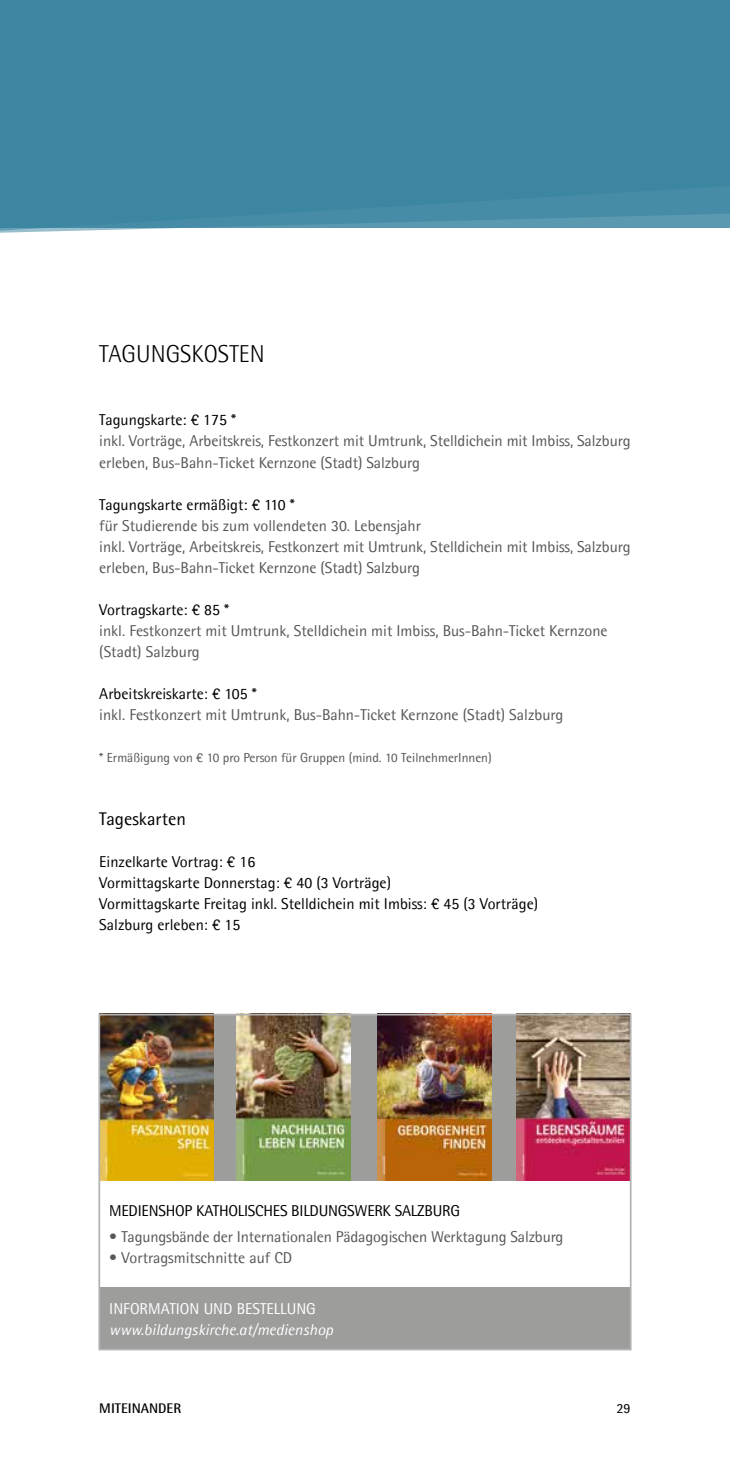
<style>
.page{position:relative;width:730px;height:1474px;background:#fff}
.page>*{position:absolute;margin:0;border:0;box-sizing:border-box;transform-origin:0 0}
.t1{font:300 24.5px "Agfa Rotis Semisans";color:#000}
.t2{font:18.38px "Agfa Rotis Semisans";color:#000}
.t3{font:15.75px/21px "Agfa Rotis Semisans";letter-spacing:-.005em;color:#575756}
.t4{font:15.75px/21px "Agfa Rotis Semisans";color:#000}
.t5{font:italic 15.75px "Agfa Rotis Semisans";color:#fff}
.t6{font:15.75px "Agfa Rotis Semisans";color:#fff}
.t7{font:700 14px "Agfa Rotis Semisans";color:#000}
.t8{font:14px "Agfa Rotis Semisans";color:#000}
.t9{font:13.12px "Agfa Rotis Semisans";color:#575756}
</style>
<div class="page">
<svg style="left:0;top:0;width:729px;height:233px;fill:#3d86a1"></svg>
<div style="left:99px;top:1286px;width:531px;height:63px;background:#9d9d9c"></div>
<div style="left:99px;top:1014px;width:531px;height:166px;background:#9d9d9c"></div>
<img style="left:101px;top:1016px;width:112px;height:164px">
<img style="left:377px;top:1016px;width:114px;height:164px">
<img style="left:236px;top:1016px;width:114px;height:164px">
<img style="left:516px;top:1016px;width:112px;height:164px">
<div style="left:98px;top:1013px;width:533px;height:337px;border:2px solid #b3b2b2"></div>
<h1 class="t1" style="left:99px;top:340px;width:167px">TAGUNGSKOSTEN</h1>
<p class="t4" style="left:99px;top:409px;width:138px">Tagungskarte: € 175 *</p>
<p class="t3" style="left:99px;top:430px;width:532px">inkl. Vorträge, Arbeitskreis, Festkonzert mit Umtrunk, Stelldichein mit Imbiss, Salzburg erleben, Bus-Bahn-Ticket Kernzone (Stadt) Salzburg</p>
<p class="t4" style="left:99px;top:493px;width:197px">Tagungskarte ermäßigt: € 110 *</p>
<p class="t3" style="left:99px;top:514px;width:532px">für Studierende bis zum vollendeten 30. Lebensjahr<br>inkl. Vorträge, Arbeitskreis, Festkonzert mit Umtrunk, Stelldichein mit Imbiss, Salzburg erleben, Bus-Bahn-Ticket Kernzone (Stadt) Salzburg</p>
<p class="t4" style="left:99px;top:598px;width:131px">Vortragskarte: € 85 *</p>
<p class="t3" style="left:99px;top:619px;width:509px">inkl. Festkonzert mit Umtrunk, Stelldichein mit Imbiss, Bus-Bahn-Ticket Kernzone (Stadt) Salzburg</p>
<p class="t4" style="left:99px;top:682px;width:159px">Arbeitskreiskarte: € 105 *</p>
<p class="t3" style="left:99px;top:703px;width:465px">inkl. Festkonzert mit Umtrunk, Bus-Bahn-Ticket Kernzone (Stadt) Salzburg</p>
<p class="t9" style="left:99px;top:749px;width:393px">* Ermäßigung von € 10 pro Person für Gruppen (mind. 10 TeilnehmerInnen)</p>
<p class="t2" style="left:99px;top:807px;width:88px">Tageskarten</p>
<p class="t4" style="left:99px;top:850px;width:440px">Einzelkarte Vortrag: € 16<br>Vormittagskarte Donnerstag: € 40 (3 Vorträge)<br>Vormittagskarte Freitag inkl. Stelldichein mit Imbiss: € 45 (3 Vorträge)<br>Salzburg erleben: € 15</p>
<p class="t4" style="left:109px;top:1199px;width:352px">MEDIENSHOP KATHOLISCHES BILDUNGSWERK SALZBURG</p>
<p class="t3" style="left:109px;top:1225px;width:455px">• Tagungsbände der Internationalen Pädagogischen Werktagung Salzburg</p>
<p class="t3" style="left:109px;top:1246px;width:184px">• Vortragsmitschnitte auf CD</p>
<p class="t6" style="left:109px;top:1298px;width:208px">INFORMATION UND BESTELLUNG</p>
<p class="t5" style="left:109px;top:1319px;width:225px">www.bildungskirche.at/medienshop</p>
<p class="t7" style="left:99px;top:1399px;width:83px">MITEINANDER</p>
<p class="t8" style="left:616px;top:1399px;width:16px">29</p>
</div>
